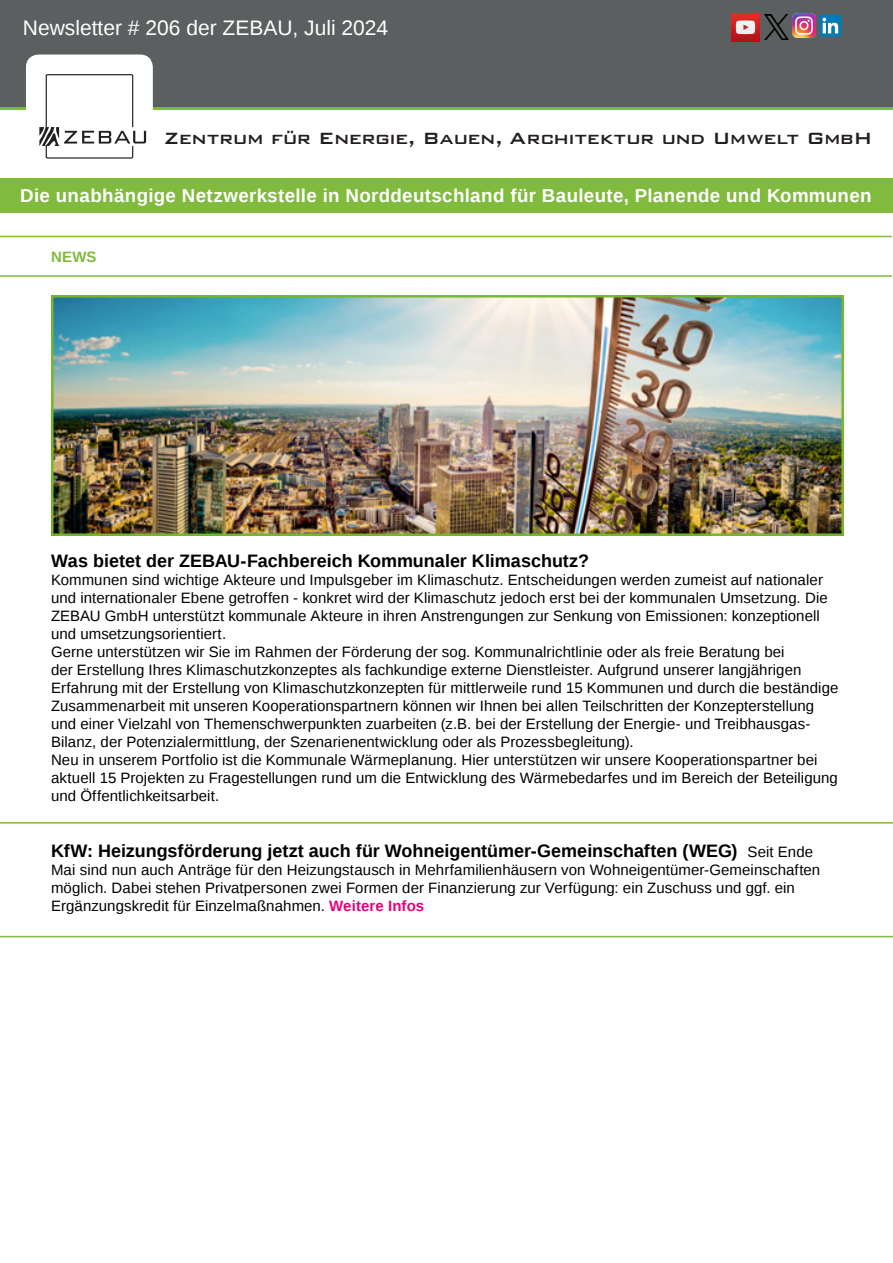
<style>
.page{position:relative;width:893px;height:1263px;background:#fff}
.page>*{position:absolute;margin:0;border:0;box-sizing:border-box;transform-origin:0 0}
.t1{font:500 21.75px "Bank Gothic BT";letter-spacing:-.02em;color:#231f20}
.t2{font:21px "Liberation Sans";color:#fff}
.t3{font:700 18.75px "Liberation Sans";letter-spacing:.015em;color:#fff}
.Überschrift{font:700 18px "Liberation Sans";color:#000}
.Überschrift-2{font:15px/18px "Liberation Sans";letter-spacing:.005em;color:#000}
.t4{font:700 15px "Liberation Sans";color:#80bb3d}
.s1{font-weight:400;font-size:15px}
.s2{font-weight:700;color:#e6007e}
</style>
<div class="page">
<div style="left:0;top:0;width:893px;height:108px;background:#5b5f60"></div>
<hr style="left:0;top:107px;width:893px;height:3px;background:#80bb3d">
<div style="left:26px;top:55px;width:127px;height:121px;background:#fff;border-radius:13px"></div>
<svg style="left:39px;top:74px;width:107px;height:85px"></svg>
<div style="left:0;top:178px;width:893px;height:35px;background:#80bb3d"></div>
<img style="left:731px;top:13px;width:29px;height:29px">
<img style="left:764px;top:15px;width:24px;height:24px">
<img style="left:793px;top:14px;width:22px;height:23px">
<div style="left:819px;top:15px;width:22px;height:22px;background:#007bb6;border-radius:2px"></div>
<svg style="left:822px;top:18px;width:16px;height:15px"></svg>
<hr style="left:0;top:236px;width:892px;height:1px;background:#80bb3d">
<hr style="left:0;top:275px;width:892px;height:2px;background:#80bb3d">
<img style="left:51px;top:296px;width:792px;height:240px">
<hr style="left:0;top:822px;width:893px;height:2px;background:#80bb3d">
<hr style="left:0;top:936px;width:893px;height:1px;background:#80bb3d">
<h2 class="t2" style="left:23px;top:16px;width:367px">Newsletter # 206 der ZEBAU, Juli 2024</h2>
<h1 class="t1" style="left:164px;top:126px;width:710px">Zentrum für Energie, Bauen, Architektur und Umwelt GmbH</h1>
<p class="t3" style="left:20px;top:182px;width:853px">Die unabhängige Netzwerkstelle in Norddeutschland für Bauleute, Planende und Kommunen</p>
<p class="t4" style="left:51px;top:246px;width:47px">NEWS</p>
<p class="Überschrift" style="left:51px;top:548px;width:540px">Was bietet der ZEBAU-Fachbereich Kommunaler Klimaschutz?</p>
<p class="Überschrift-2" style="left:51px;top:571px;width:778px">Kommunen sind wichtige Akteure und Impulsgeber im Klimaschutz. Entscheidungen werden zumeist auf nationaler und internationaler Ebene getroffen - konkret wird der Klimaschutz jedoch erst bei der kommunalen Umsetzung. Die ZEBAU GmbH unterstützt kommunale Akteure in ihren Anstrengungen zur Senkung von Emissionen: konzeptionell und umsetzungsorientiert.</p>
<p class="Überschrift-2" style="left:51px;top:643px;width:789px">Gerne unterstützen wir Sie im Rahmen der Förderung der sog. Kommunalrichtlinie oder als freie Beratung bei<br>der Erstellung Ihres Klimaschutzkonzeptes als fachkundige externe Dienstleister. Aufgrund unserer langjährigen Erfahrung mit der Erstellung von Klimaschutzkonzepten für mittlerweile rund 15 Kommunen und durch die beständige Zusammenarbeit mit unseren Kooperationspartnern können wir Ihnen bei allen Teilschritten der Konzepterstellung und einer Vielzahl von Themenschwerpunkten zuarbeiten (z.B. bei der Erstellung der Energie- und Treibhausgas-Bilanz, der Potenzialermittlung, der Szenarienentwicklung oder als Prozessbegleitung).</p>
<p class="Überschrift-2" style="left:51px;top:751px;width:788px">Neu in unserem Portfolio ist die Kommunale Wärmeplanung. Hier unterstützen wir unsere Kooperationspartner bei aktuell 15 Projekten zu Fragestellungen rund um die Entwicklung des Wärmebedarfes und im Bereich der Beteiligung und Öffentlichkeitsarbeit.</p>
<p class="Überschrift" style="left:51px;top:839px;width:764px">KfW: Heizungsförderung jetzt auch für Wohneigentümer-Gemeinschaften (WEG) <span class="s1">Seit Ende</span></p>
<p class="Überschrift-2" style="left:51px;top:862px;width:771px">Mai sind nun auch Anträge für den Heizungstausch in Mehrfamilienhäusern von Wohneigentümer-Gemeinschaften möglich. Dabei stehen Privatpersonen zwei Formen der Finanzierung zur Verfügung: ein Zuschuss und ggf. ein<br>Ergänzungskredit für Einzelmaßnahmen. <span class="s2">Weitere Infos</span></p>
</div>
